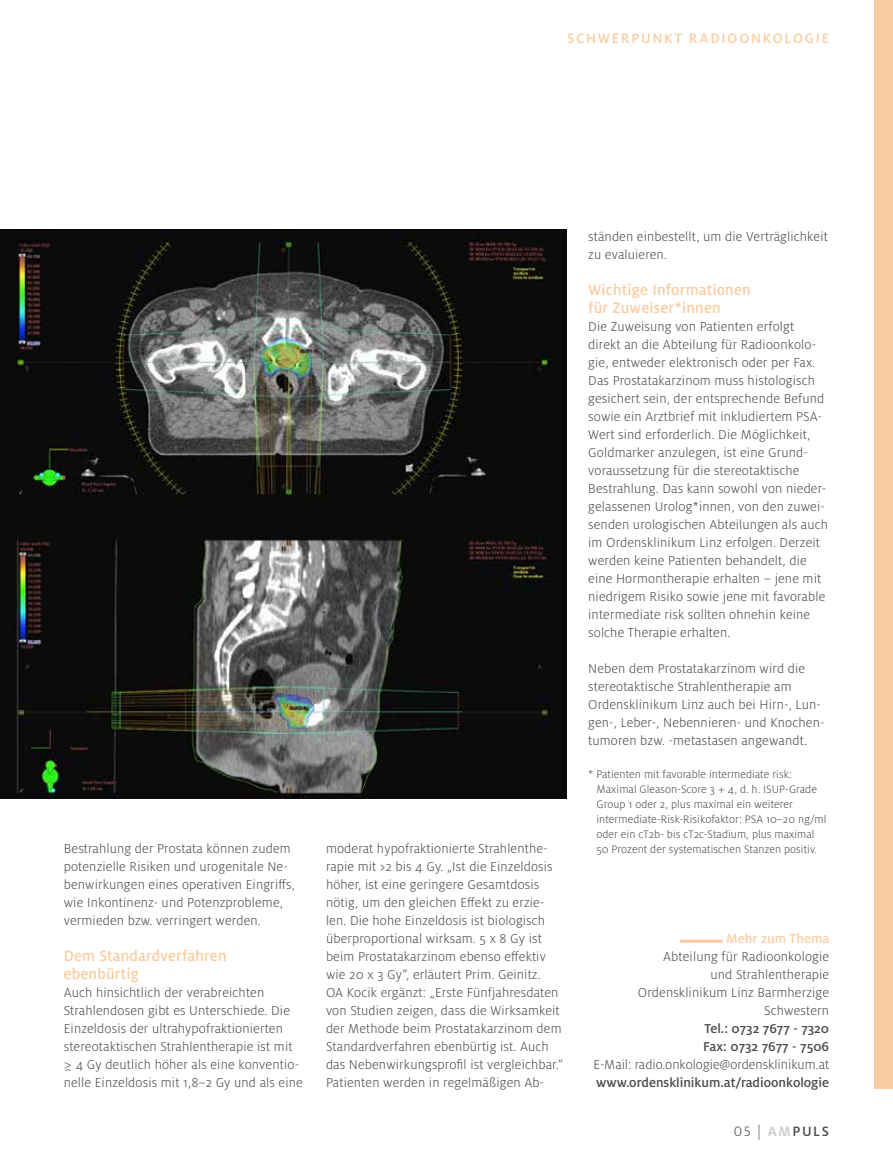
<style>
.page{position:relative;width:893px;height:1174px;background:#fff}
.page>*{position:absolute;margin:0;border:0;box-sizing:border-box;transform-origin:0 0}
.t1{font:500 16.5px/18px "Milo OT";letter-spacing:.01em;color:#fbcca1}
.t2{font:500 15px "Milo OT";letter-spacing:.115em;color:#fbcca1}
.t3{font:500 15px "Milo OT";letter-spacing:.11em;color:#494948}
.t4{font:300 14.25px/18px "Milo OT";letter-spacing:.01em;color:#494948}
.t5{font:500 14.25px/18px "Milo OT";color:#494948}
.t6{font:500 14.25px "Milo OT";color:#fbcca1}
.t7{font:300 12px/15px "Milo OT";letter-spacing:.005em;color:#494948}
.s1{font-weight:300}
.s2{color:#c5c6c6}
</style>
<div class="page">
<hr style="left:680px;top:939px;width:43px;height:3px;background:#fbcca1">
<div style="left:875px;top:0;width:18px;height:1089px;background:#fbcca1"></div>
<img style="left:0;top:230px;width:567px;height:569px">
<p class="t2" style="left:567px;top:30px;width:263px">SCHWERPUNKT RADIOONKOLOGIE</p>
<p class="t4" style="left:64px;top:839px;width:233px">Bestrahlung der Prostata können zudem potenzielle Risiken und urogenitale Ne&shy;benwirkungen eines operativen Eingriffs, wie Inkontinenz- und Potenzprobleme, vermieden bzw. verringert werden.</p>
<p class="t1" style="left:64px;top:946px;width:164px">Dem Standardverfahren ebenbürtig</p>
<p class="t4" style="left:64px;top:983px;width:241px">Auch hinsichtlich der verabreichten Strahlendosen gibt es Unterschiede. Die Einzeldosis der ultrahypofraktionierten stereotaktischen Strahlentherapie ist mit ≥ 4 Gy deutlich höher als eine konventio&shy;nelle Einzeldosis mit 1,8–2 Gy und als eine</p>
<p class="t4" style="left:326px;top:839px;width:239px">moderat hypofraktionierte Strahlenthe&shy;rapie mit &gt;2 bis 4 Gy. „Ist die Einzeldosis höher, ist eine geringere Gesamtdosis nötig, um den gleichen Effekt zu erzie&shy;len. Die hohe Einzeldosis ist biologisch überproportional wirksam. 5 x 8 Gy ist beim Prostatakarzinom ebenso effektiv wie 20 x 3 Gy“, erläutert Prim. Geinitz.<br>OA Kocik ergänzt: „Erste Fünfjahresdaten von Studien zeigen, dass die Wirksamkeit der Methode beim Prostatakarzinom dem Standardverfahren ebenbürtig ist. Auch das Nebenwirkungsprofil ist vergleichbar.“ Patienten werden in regelmäßigen Ab-</p>
<p class="t4" style="left:588px;top:227px;width:241px">ständen einbestellt, um die Verträglichkeit zu evaluieren.</p>
<p class="t1" style="left:588px;top:280px;width:164px">Wichtige Informationen für Zuweiser*innen</p>
<p class="t4" style="left:588px;top:317px;width:241px">Die Zuweisung von Patienten erfolgt direkt an die Abteilung für Radioonkolo&shy;gie, entweder elektronisch oder per Fax.<br>Das Prostatakarzinom muss histologisch gesichert sein, der entsprechende Befund sowie ein Arztbrief mit inkludiertem PSA-Wert sind erforderlich. Die Möglichkeit, Goldmarker anzulegen, ist eine Grund&shy;voraussetzung für die stereotaktische Bestrahlung. Das kann sowohl von nieder&shy;gelassenen Urolog*innen, von den zuwei&shy;senden urologischen Abteilungen als auch im Ordensklinikum Linz erfolgen. Derzeit werden keine Patienten behandelt, die eine Hormontherapie erhalten – jene mit niedrigem Risiko sowie jene mit favorable intermediate risk sollten ohnehin keine solche Therapie erhalten.</p>
<p class="t4" style="left:588px;top:659px;width:238px">Neben dem Prostatakarzinom wird die stereotaktische Strahlentherapie am Ordensklinikum Linz auch bei Hirn-, Lun&shy;gen-, Leber-, Nebennieren- und Knochen&shy;tumoren bzw. -metastasen angewandt.</p>
<p class="t7" style="left:596px;top:766px;width:231px;text-indent:-8px">* Patienten mit favorable intermediate risk:<br>Maximal Gleason-Score 3 + 4, d. h. ISUP-Grade Group 1 oder 2, plus maximal ein weiterer intermediate-Risk-Risikofaktor: PSA 10–20 ng/ml oder ein cT2b- bis cT2c-Stadium, plus maximal 50 Prozent der systematischen Stanzen positiv.</p>
<p class="t6" style="left:726px;top:930px;width:104px">Mehr zum Thema</p>
<p class="t4" style="left:638px;top:947px;width:193px;text-align:right">Abteilung für Radioonkologie und Strahlentherapie<br>Ordensklinikum Linz Barmherzige<br>Schwestern</p>
<p class="t5" style="left:703px;top:1019px;width:128px">Tel.: 0732 7677 - 7320<br>Fax: 0732 7677 - 7506</p>
<p class="t4" style="left:593px;top:1055px;width:237px">E-Mail: radio.onkologie@ordensklinikum.at</p>
<p class="t5" style="left:596px;top:1073px;width:234px">www.ordensklinikum.at/radioonkologie</p>
<p class="t3" style="left:734px;top:1122px;width:97px"><span class="s1">05 |</span> <span class="s2">AM</span>PULS</p>
</div>
